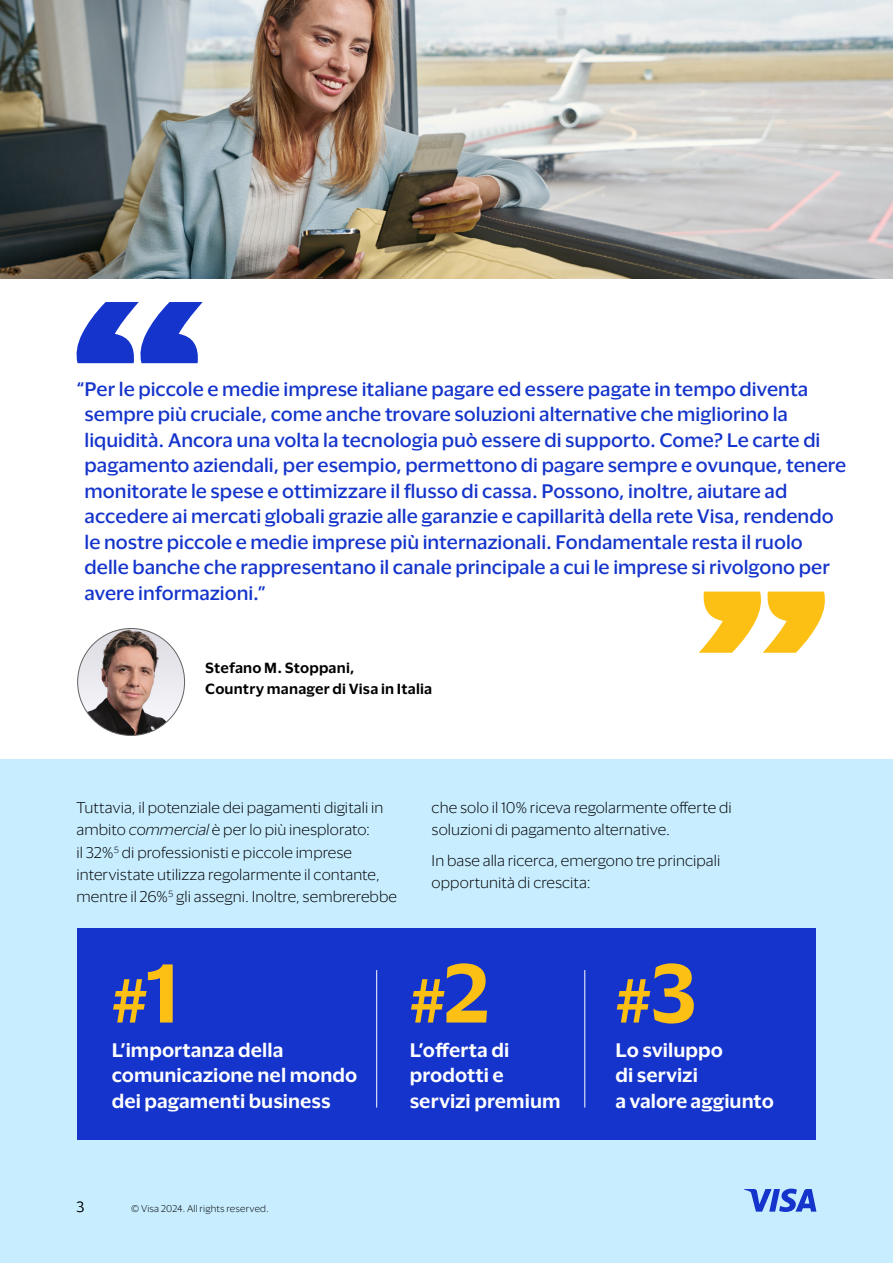
<style>
.page{position:relative;width:893px;height:1263px;background:#fff}
.page>*{position:absolute;margin:0;border:0;box-sizing:border-box;transform-origin:0 0}
.t1{font:600 57px "Visa Dialect";color:#fcc015}
.t2{font:500 18px/25.5px "Visa Dialect";color:#1434cb}
.t3{font:600 18px/25.5px "Visa Dialect";color:#fff}
.t4{font:300 14.25px/22.2px "Visa Dialect";letter-spacing:.005em;color:#000}
.t5{font:600 13.5px/21px "Visa Dialect";letter-spacing:.015em;color:#000}
.t6{font:300 13.5px "Visa Dialect";color:#000}
.t7{font:300 9px "Visa Dialect";letter-spacing:.025em;color:#000}
.s1{font-style:italic}
.s2{font-size:76.5px}
</style>
<div class="page">
<div style="left:0;top:759px;width:893px;height:504px;background:#c7edff"></div>
<svg style="left:744px;top:1188px;width:72px;height:24px"></svg>
<div style="left:77px;top:928px;width:739px;height:212px;background:#1434cb"></div>
<hr style="left:376px;top:970px;width:1px;height:137px;background:#fff">
<hr style="left:584px;top:970px;width:1px;height:137px;background:#fff">
<img style="left:78px;top:628px;width:107px;height:107px;border-radius:53px">
<img style="left:0;top:0;width:893px;height:279px">
<svg style="left:76px;top:302px;width:127px;height:61px"></svg>
<svg style="left:699px;top:592px;width:126px;height:61px"></svg>
<p class="t2" style="left:85px;top:375px;width:763px;text-indent:-8px">“Per le piccole e medie imprese italiane pagare ed essere pagate in tempo diventa sempre più cruciale, come anche trovare soluzioni alternative che migliorino la liquidità. Ancora una volta la tecnologia può essere di supporto. Come? Le carte di pagamento aziendali, per esempio, permettono di pagare sempre e ovunque, tenere monitorate le spese e ottimizzare il flusso di cassa. Possono, inoltre, aiutare ad accedere ai mercati globali grazie alle garanzie e capillarità della rete Visa, rendendo le nostre piccole e medie imprese più internazionali. Fondamentale resta il ruolo delle banche che rappresentano il canale principale a cui le imprese si rivolgono per avere informazioni.”</p>
<p class="t5" style="left:205px;top:656px;width:228px">Stefano M. Stoppani,<br>Country manager di Visa in Italia</p>
<p class="t4" style="left:77px;top:796px;width:322px">Tuttavia, il potenziale dei pagamenti digitali in ambito <span class="s1">commercial</span> è per lo più inesplorato:<br>il 32%<sup>5</sup> di professionisti e piccole imprese intervistate utilizza regolarmente il contante, mentre il 26%<sup>5</sup> gli assegni. Inoltre, sembrerebbe</p>
<p class="t4" style="left:432px;top:796px;width:301px">che solo il 10% riceva regolarmente offerte di soluzioni di pagamento alternative.</p>
<p class="t4" style="left:432px;top:849px;width:290px">In base alla ricerca, emergono tre principali opportunità di crescita:</p>
<h1 class="t1" style="left:112px;top:956px;width:68px">#<span class="s2">1</span></h1>
<h1 class="t1" style="left:410px;top:956px;width:82px">#<span class="s2">2</span></h1>
<h1 class="t1" style="left:615px;top:956px;width:83px">#<span class="s2">3</span></h1>
<p class="t3" style="left:112px;top:1035px;width:247px">L’importanza della comunicazione nel mondo dei pagamenti business</p>
<p class="t3" style="left:410px;top:1035px;width:152px">L’offerta di prodotti e servizi premium</p>
<p class="t3" style="left:615px;top:1036px;width:160px">Lo sviluppo<br>di servizi<br>a valore aggiunto</p>
<p class="t6" style="left:77px;top:1197px;width:9px">3</p>
<p class="t7" style="left:131px;top:1202px;width:139px">© Visa 2024. All rights reserved.</p>
</div>
